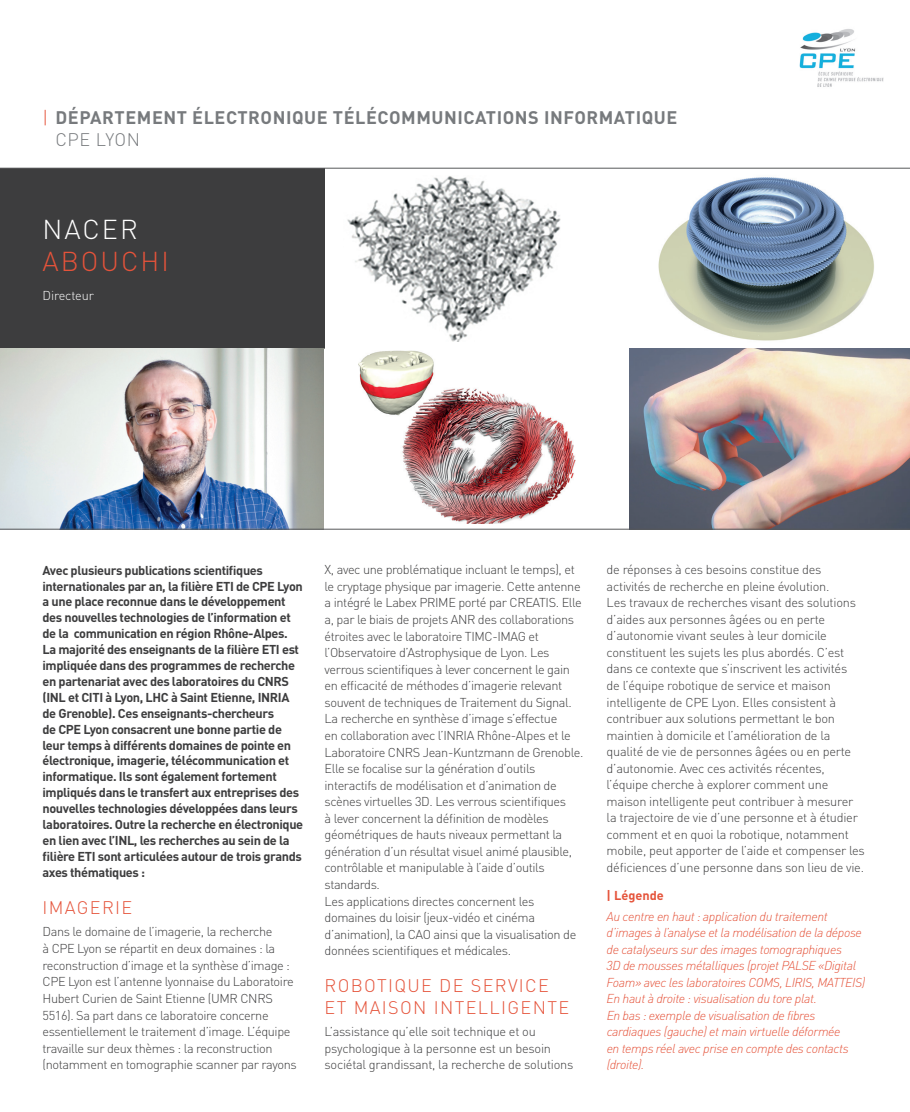
<style>
.page{position:relative;width:910px;height:1112px;background:#fff}
.page>*{position:absolute;margin:0;border:0;box-sizing:border-box;transform-origin:0 0}
.t1{font:300 27px "DIN";letter-spacing:.075em;color:#e5533a}
.t2{font:300 27px "DIN";letter-spacing:.075em;color:#fff}
.t3{font:700 18px/21.6px "DIN";letter-spacing:.03em;color:#777a7d}
.t4{font:300 18px/21.6px "DIN";letter-spacing:.075em;color:#e5533a}
.t5{font:300 12.75px/16.5px "DIN";letter-spacing:-.03em;color:#3d3d3e}
.t6{font:700 12.75px/15.9px "DIN";letter-spacing:-.03em;color:#3d3d3e}
.t7{font:italic 300 12.75px/16.5px "DIN Pro";letter-spacing:-.03em;color:#e5533a}
.t8{font:300 12.75px "DIN";letter-spacing:-.01em;color:#fff}
.t9{font:700 12.75px "DIN";color:#e5533a}
.s1{font-weight:300;color:#e5533a}
.s2{font-weight:300}
</style>
<div class="page">
<div style="left:0;top:168px;width:325px;height:361px;background:#3d3d3e"></div>
<img style="left:799px;top:29px;width:85px;height:58px">
<img style="left:0;top:349px;width:325px;height:180px">
<img style="left:358px;top:351px;width:218px;height:172px">
<img style="left:630px;top:349px;width:280px;height:180px">
<img style="left:347px;top:176px;width:214px;height:165px">
<img style="left:658px;top:177px;width:216px;height:164px">
<hr style="left:0;top:168px;width:910px;height:1px;background:#57585a">
<hr style="left:0;top:529px;width:910px;height:1px;background:#57585a">
<h2 class="t3" style="left:56px;top:106px;width:623px;text-indent:-13px"><span class="s1">|</span> DÉPARTEMENT ÉLECTRONIQUE TÉLÉCOMMUNICATIONS INFORMATIQUE<br><span class="s2">CPE LYON</span></h2>
<h1 class="t2" style="left:43px;top:212px;width:97px">NACER</h1>
<h1 class="t1" style="left:43px;top:245px;width:128px">ABOUCHI</h1>
<p class="t8" style="left:43px;top:288px;width:53px">Directeur</p>
<p class="t6" style="left:43px;top:562px;width:262px">Avec plusieurs publications scientifiques internationales par an, la filière ETI de CPE Lyon a une place reconnue dans le développement des nouvelles technologies de l’information et de la communication en région Rhône-Alpes.<br>La majorité des enseignants de la filière ETI est impliquée dans des programmes de recherche en partenariat avec des laboratoires du CNRS (INL et CITI à Lyon, LHC à Saint Etienne, INRIA de Grenoble). Ces enseignants-chercheurs<br>de CPE Lyon consacrent une bonne partie de leur temps à différents domaines de pointe en électronique, imagerie, télécommunication et informatique. Ils sont également fortement impliqués dans le transfert aux entreprises des nouvelles technologies développées dans leurs laboratoires. Outre la recherche en électronique en lien avec l’INL, les recherches au sein de la filière ETI sont articulées autour de trois grands axes thématiques :</p>
<h2 class="t4" style="left:43px;top:896px;width:91px">IMAGERIE</h2>
<p class="t5" style="left:43px;top:923px;width:256px">Dans le domaine de l’imagerie, la recherche<br>à CPE Lyon se répartit en deux domaines : la reconstruction d’image et la synthèse d’image :<br>CPE Lyon est l’antenne lyonnaise du Laboratoire Hubert Curien de Saint Etienne (UMR CNRS 5516). Sa part dans ce laboratoire concerne essentiellement le traitement d’image. L’équipe travaille sur deux thèmes : la reconstruction (notamment en tomographie scanner par rayons</p>
<p class="t5" style="left:325px;top:561px;width:260px">X, avec une problématique incluant le temps), et le cryptage physique par imagerie. Cette antenne a intégré le Labex PRIME porté par CREATIS. Elle a, par le biais de projets ANR des collaborations étroites avec le laboratoire TIMC-IMAG et l’Observatoire d’Astrophysique de Lyon. Les verrous scientifiques à lever concernent le gain en efficacité de méthodes d’imagerie relevant souvent de techniques de Traitement du Signal.<br>La recherche en synthèse d’image s’effectue<br>en collaboration avec l’INRIA Rhône-Alpes et le Laboratoire CNRS Jean-Kuntzmann de Grenoble.<br>Elle se focalise sur la génération d’outils interactifs de modélisation et d’animation de scènes virtuelles 3D. Les verrous scientifiques<br>à lever concernent la définition de modèles géométriques de hauts niveaux permettant la génération d’un résultat visuel animé plausible, contrôlable et manipulable à l’aide d’outils standards.<br>Les applications directes concernent les domaines du loisir (jeux-vidéo et cinéma d’animation), la CAO ainsi que la visualisation de données scientifiques et médicales.</p>
<h2 class="t4" style="left:325px;top:975px;width:246px">ROBOTIQUE DE SERVICE<br>ET MAISON INTELLIGENTE</h2>
<p class="t5" style="left:325px;top:1023px;width:250px">L’assistance qu’elle soit technique et ou psychologique à la personne est un besoin sociétal grandissant, la recherche de solutions</p>
<p class="t5" style="left:607px;top:561px;width:260px">de réponses à ces besoins constitue des activités de recherche en pleine évolution.<br>Les travaux de recherches visant des solutions d’aides aux personnes âgées ou en perte d’autonomie vivant seules à leur domicile constituent les sujets les plus abordés. C’est dans ce contexte que s’inscrivent les activités<br>de l’équipe robotique de service et maison intelligente de CPE Lyon. Elles consistent à contribuer aux solutions permettant le bon maintien à domicile et l’amélioration de la qualité de vie de personnes âgées ou en perte d’autonomie. Avec ces activités récentes, l’équipe cherche à explorer comment une maison intelligente peut contribuer à mesurer la trajectoire de vie d’une personne et à étudier comment et en quoi la robotique, notamment mobile, peut apporter de l’aide et compenser les déficiences d’une personne dans son lieu de vie.</p>
<p class="t9" style="left:607px;top:887px;width:59px">| Légende</p>
<p class="t7" style="left:607px;top:907px;width:260px">Au centre en haut : application du traitement d’images à l’analyse et la modélisation de la dépose de catalyseurs sur des images tomographiques<br>3D de mousses métalliques (projet PALSE «Digital Foam» avec les laboratoires COMS, LIRIS, MATTEIS)<br>En haut à droite : visualisation du tore plat.<br>En bas : exemple de visualisation de fibres cardiaques (gauche) et main virtuelle déformée<br>en temps réel avec prise en compte des contacts (droite).</p>
</div>
